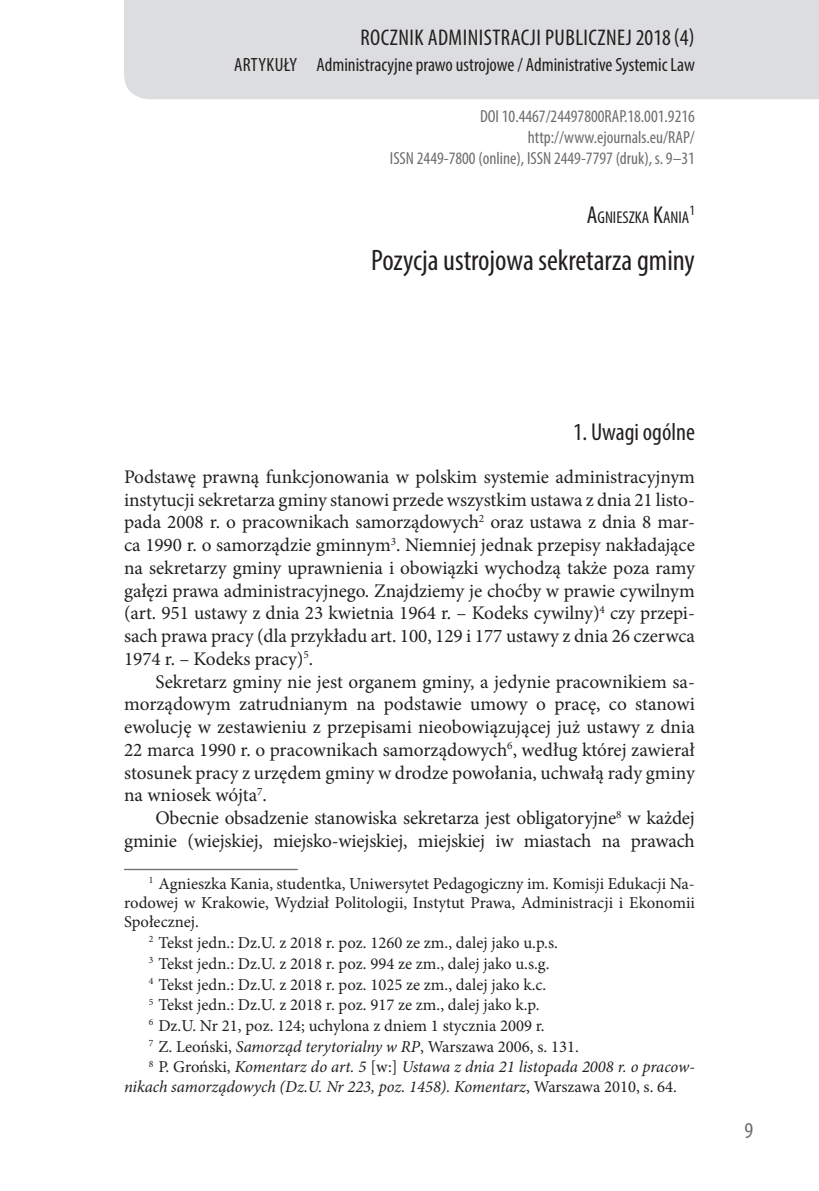
<style>
.page{position:relative;width:819px;height:1191px;background:#fff}
.page>*{position:absolute;margin:0;border:0;box-sizing:border-box;transform-origin:0 0}
.t1{font:condensed 29.75px "Myriad Pro";color:#231f20}
.t2{font:condensed 24.5px "Myriad Pro";color:#231f20}
.t3{font:condensed 22.75px "Myriad Pro";letter-spacing:.02em;color:#231f20}
.t4{font:condensed 22.75px "Myriad Pro";color:#6c6d70}
.t5{font:19.25px/22.8px "Minion Pro";letter-spacing:-.005em;color:#231f20;text-align:justify}
.t6{font:condensed 19.25px "Myriad Pro";color:#231f20}
.t7{font:condensed 17.5px/21px "Myriad Pro";color:#6c6d70;text-align:right}
.t8{font:condensed 17.15px "Myriad Pro";color:#231f20}
.t9{font:16.62px "Minion Pro";color:#231f20}
.t10{font:italic 16.62px "Minion Pro";letter-spacing:-.005em;color:#231f20}
.t11{font:16.62px "Minion Pro";letter-spacing:-.02em;color:#231f20}
.t12{font:condensed 14.35px "Myriad Pro";color:#231f20}
.s1{font-size:24.5px}
.s2{font-style:italic}
.s3{font-style:normal}
</style>
<div class="page">
<div style="left:124px;top:0;width:695px;height:99px;background:#dcdddf"></div>
<hr style="left:124px;top:869px;width:174px;height:1px;background:#6c6d70">
<p class="t3" style="left:360px;top:24px;width:335px">ROCZNIK ADMINISTRACJI PUBLICZNEJ 2018(4)</p>
<p class="t6" style="left:234px;top:53px;width:462px">ARTYKUŁY Administracyjne prawo ustrojowe / Administrative Systemic Law</p>
<p class="t7" style="left:390px;top:106px;width:306px">DOI 10.4467/24497800RAP.18.001.9216 http://www.ejournals.eu/RAP/<br>ISSN 2449-7800 (online), ISSN 2449-7797 (druk), s. 9–31</p>
<p class="t8" style="left:587px;top:207px;width:103px"><span class="s1">A</span>GNIESZKA <span class="s1">K</span>ANIA</p>
<p class="t12" style="left:689px;top:202px;width:7px">1</p>
<h1 class="t1" style="left:371px;top:243px;width:325px">Pozycja ustrojowa sekretarza gminy</h1>
<p class="t2" style="left:573px;top:417px;width:123px">1. Uwagi ogólne</p>
<p class="t5" style="left:124px;top:465px;width:572px">Podstawę prawną funkcjonowania w polskim systemie administracyjnym instytucji sekretarza gminy stanowi przede wszystkim ustawa z dnia 21 listo&shy;pada 2008 r. o pracownikach samorządowych<sup>2</sup> oraz ustawa z dnia 8 mar&shy;ca 1990 r. o samorządzie gminnym<sup>3</sup>. Niemniej jednak przepisy nakładające na sekretarzy gminy uprawnienia i obowiązki wychodzą także poza ramy gałęzi prawa administracyjnego. Znajdziemy je choćby w prawie cywilnym (art. 951 ustawy z dnia 23 kwietnia 1964 r. – Kodeks cywilny)<sup>4</sup> czy przepi&shy;sach prawa pracy (dla przykładu art. 100, 129 i 177 ustawy z dnia 26 czerwca 1974 r. – Kodeks pracy)<sup>5</sup>.</p>
<p class="t5" style="left:124px;top:670px;width:572px;text-indent:31px">Sekretarz gminy nie jest organem gminy, a jedynie pracownikiem sa&shy;morządowym zatrudnianym na podstawie umowy o pracę, co stanowi ewolucję w zestawieniu z przepisami nieobowiązującej już ustawy z dnia 22 marca 1990 r. o pracownikach samorządowych<sup>6</sup>, według której zawierał stosunek pracy z urzędem gminy w drodze powołania, uchwałą rady gminy na wniosek wójta<sup>7</sup>.</p>
<p class="t5" style="left:124px;top:806px;width:572px;text-align:right">Obecnie obsadzenie stanowiska sekretarza jest obligatoryjne<sup>8</sup> w każdej gminie (wiejskiej, miejsko-wiejskiej, miejskiej iw miastach na prawach</p>
<p class="t11" style="left:149px;top:872px;width:547px"><sup>1</sup> Agnieszka Kania, studentka, Uniwersytet Pedagogiczny im. Komisji Edukacji Na-</p>
<p class="t9" style="left:124px;top:891px;width:572px">rodowej w Krakowie, Wydział Politologii, Instytut Prawa, Administracji i Ekonomii</p>
<p class="t9" style="left:124px;top:910px;width:76px">Społecznej.</p>
<p class="t9" style="left:149px;top:931px;width:410px"><sup>2</sup> Tekst jedn.: Dz.U. z 2018 r. poz. 1260 ze zm., dalej jako u.p.s.</p>
<p class="t9" style="left:149px;top:952px;width:402px"><sup>3</sup> Tekst jedn.: Dz.U. z 2018 r. poz. 994 ze zm., dalej jako u.s.g.</p>
<p class="t9" style="left:149px;top:973px;width:399px"><sup>4</sup> Tekst jedn.: Dz.U. z 2018 r. poz. 1025 ze zm., dalej jako k.c.</p>
<p class="t9" style="left:149px;top:993px;width:392px"><sup>5</sup> Tekst jedn.: Dz.U. z 2018 r. poz. 917 ze zm., dalej jako k.p.</p>
<p class="t9" style="left:149px;top:1014px;width:397px"><sup>6</sup> Dz.U. Nr 21, poz. 124; uchylona z dniem 1 stycznia 2009 r.</p>
<p class="t9" style="left:149px;top:1035px;width:431px"><sup>7</sup> Z. Leoński, <span class="s2">Samorząd terytorialny w RP</span>, Warszawa 2006, s. 131.</p>
<p class="t10" style="left:149px;top:1055px;width:547px"><sup>8</sup> <span class="s3">P. Groński,</span> Komentarz do art. 5 <span class="s3">[w:]</span> Ustawa z dnia 21 listopada 2008 r. o pracow-</p>
<p class="t10" style="left:124px;top:1075px;width:554px">nikach samorządowych (Dz.U. Nr 223, poz. 1458). Komentarz<span class="s3">, Warszawa 2010, s. 64.</span></p>
<p class="t4" style="left:744px;top:1116px;width:10px">9</p>
</div>
